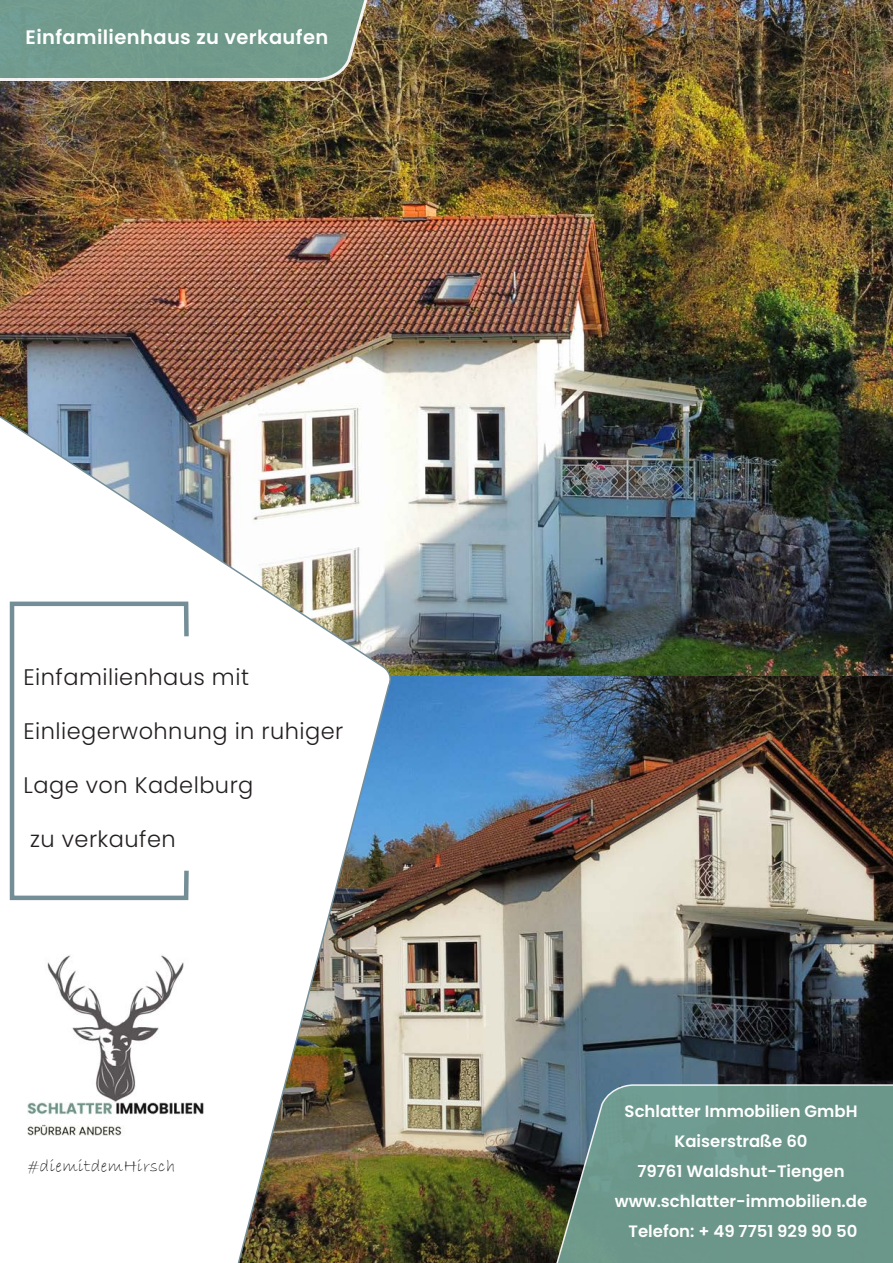
<style>
.page{position:relative;width:893px;height:1263px;background:#fff}
.page>*{position:absolute;margin:0;border:0;box-sizing:border-box;transform-origin:0 0}
.t1{font:300 22.5px "Poppins";letter-spacing:.02em;color:#231f20}
.t2{font:600 19.5px "Poppins";letter-spacing:.02em;color:#fff}
.t3{font:18px "Bradley Hand ITC";letter-spacing:.02em;color:#231f20}
.t4{font:600 16.5px "Poppins";color:#fff}
</style>
<div class="page">
<img style="left:1px;top:0;width:892px;height:677px">
<svg style="left:0;top:0;width:419px;height:82px;background:#759382"></svg>
<img style="left:394px;top:677px;width:499px;height:586px">
<svg style="left:531px;top:1083px;width:362px;height:180px;background:#668c83"></svg>
<img style="left:0;top:319px;width:394px;height:944px">
<svg style="left:8px;top:599px;width:183px;height:303px"></svg>
<img style="left:27px;top:954px;width:178px;height:182px">
<p class="t2" style="left:26px;top:26px;width:304px">Einfamilienhaus zu verkaufen</p>
<p class="t1" style="left:24px;top:664px;width:227px">Einfamilienhaus mit</p>
<p class="t1" style="left:24px;top:718px;width:321px">Einliegerwohnung in ruhiger</p>
<p class="t1" style="left:24px;top:772px;width:231px">Lage von Kadelburg</p>
<p class="t1" style="left:30px;top:826px;width:147px">zu verkaufen</p>
<p class="t3" style="left:28px;top:1154px;width:149px">#diemitdemHirsch</p>
<p class="t4" style="left:625px;top:1101px;width:234px">Schlatter Immobilien GmbH</p>
<p class="t4" style="left:674px;top:1131px;width:135px">Kaiserstraße 60</p>
<p class="t4" style="left:637px;top:1161px;width:209px">79761 Waldshut-Tiengen</p>
<p class="t4" style="left:615px;top:1191px;width:254px">www.schlatter-immobilien.de</p>
<p class="t4" style="left:629px;top:1221px;width:230px">Telefon: + 49 7751 929 90 50</p>
</div>
